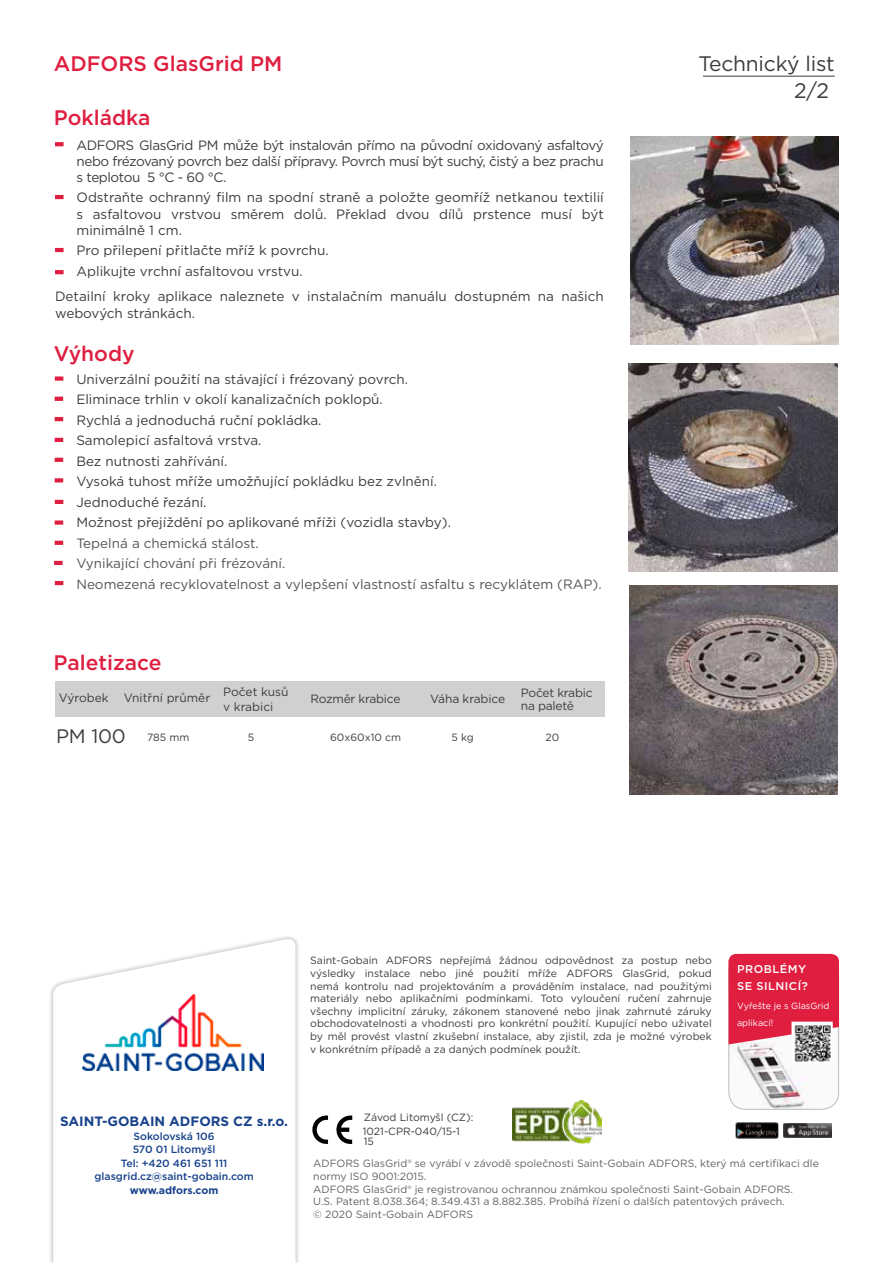
<style>
.page{position:relative;width:893px;height:1263px;background:#fff}
.page>*{position:absolute;margin:0;border:0;box-sizing:border-box;transform-origin:0 0}
.t1{font:500 21px "Gotham";color:#df1e40}
.t2{font:21px/27px "Gotham";letter-spacing:-.01em;color:#3c3c3b;text-align:right}
.t3{font:19.5px "Gotham";color:#3c3c3b}
.t4{font:13.5px/20.4px "Gotham";color:#3c3c3b}
.t5{font:13.5px/20.4px "Gotham";color:#555454}
.t6{font:700 13.5px "Gotham";color:#17428b}
.t7{font:12px/13.5px "Gotham";letter-spacing:-.02em;color:#3c3c3b}
.t8{font:12px/14.4px "Gotham";color:#3c3c3b}
.t9{font:500 11.25px/16.5px "Gotham";letter-spacing:.04em;color:#fff}
.t10{font:10.5px/12.6px "Gotham";color:#3c3c3b;text-align:justify}
.t11{font:10.5px/12.6px "Gotham";color:#646363}
.t12{font:500 10.5px/13.5px "Gotham";color:#17428b;text-align:center}
.t13{font:700 10.5px "Gotham";color:#17428b}
.t14{font:9px/16.5px "Gotham";color:#fff}
.s1{font-size:10.5px}
</style>
<div class="page">
<div style="left:55px;top:682px;width:550px;height:35px;background:#d0d0d0"></div>
<svg style="left:55px;top:376px;width:8px;height:5px"></svg>
<svg style="left:55px;top:458px;width:8px;height:4px"></svg>
<svg style="left:55px;top:500px;width:8px;height:4px"></svg>
<svg style="left:55px;top:438px;width:8px;height:4px"></svg>
<svg style="left:55px;top:478px;width:8px;height:4px"></svg>
<img style="left:630px;top:136px;width:209px;height:209px">
<svg style="left:55px;top:397px;width:8px;height:4px"></svg>
<svg style="left:55px;top:417px;width:8px;height:4px"></svg>
<img style="left:629px;top:363px;width:208px;height:209px">
<img style="left:629px;top:586px;width:209px;height:208px">
<svg style="left:55px;top:270px;width:9px;height:4px"></svg>
<svg style="left:55px;top:248px;width:9px;height:4px"></svg>
<svg style="left:55px;top:195px;width:9px;height:4px"></svg>
<svg style="left:55px;top:142px;width:9px;height:4px"></svg>
<svg style="left:55px;top:520px;width:8px;height:5px"></svg>
<svg style="left:55px;top:541px;width:8px;height:4px"></svg>
<svg style="left:54px;top:561px;width:9px;height:4px"></svg>
<svg style="left:55px;top:581px;width:8px;height:4px"></svg>
<hr style="left:703px;top:76px;width:132px;height:1px;background:#3c3c3b">
<svg style="left:336px;top:1115px;width:16px;height:29px"></svg>
<svg style="left:312px;top:1115px;width:16px;height:29px"></svg>
<div style="left:48px;top:934px;width:252px;height:329px;background:#000;opacity:.3"></div>
<svg style="left:53px;top:937px;width:243px;height:326px"></svg>
<img style="left:83px;top:995px;width:181px;height:75px">
<img style="left:730px;top:1044px;width:109px;height:65px">
<div style="left:728px;top:954px;width:111px;height:156px;border:1px solid #bcbcbc;border-radius:17px"></div>
<div style="left:728px;top:954px;width:111px;height:90px;background:#df1e40"></div>
<img style="left:784px;top:1123px;width:48px;height:15px">
<img style="left:735px;top:1123px;width:44px;height:15px">
<div style="left:791px;top:1022px;width:42px;height:42px;background:#fff;border:12px solid #fff"></div>
<img style="left:792px;top:1022px;width:40px;height:40px">
<img style="left:513px;top:1101px;width:89px;height:42px">
<h1 class="t1" style="left:54px;top:49px;width:230px">ADFORS GlasGrid PM</h1>
<h1 class="t1" style="left:54px;top:104px;width:98px">Pokládka</h1>
<p class="t4" style="left:77px;top:136px;width:529px;line-height:16.2px;text-align:justify">ADFORS GlasGrid PM může být instalován přímo na původní oxidovaný asfaltový nebo frézovaný povrch bez další přípravy. Povrch musí být suchý, čistý a bez prachu s teplotou 5 °C - 60 °C.</p>
<p class="t4" style="left:77px;top:189px;width:529px;line-height:16.2px;text-align:justify">Odstraňte ochranný film na spodní straně a položte geomříž netkanou textilií s asfaltovou vrstvou směrem dolů. Překlad dvou dílů prstence musí být minimálně 1 cm.</p>
<p class="t4" style="left:77px;top:240px;width:254px">Pro přilepení přitlačte mříž k povrchu.<br>Aplikujte vrchní asfaltovou vrstvu.</p>
<p class="t4" style="left:55px;top:288px;width:550px;line-height:16.2px">Detailní kroky aplikace naleznete v instalačním manuálu dostupném na našich webových stránkách.</p>
<h1 class="t1" style="left:54px;top:340px;width:82px">Výhody</h1>
<p class="t4" style="left:76px;top:369px;width:376px">Univerzální použití na stávající i frézovaný povrch.<br>Eliminace trhlin v okolí kanalizačních poklopů.<br>Rychlá a jednoduchá ruční pokládka.<br>Samolepicí asfaltová vrstva.<br>Bez nutnosti zahřívání.<br>Vysoká tuhost mříže umožňující pokládku bez zvlnění.<br>Jednoduché řezání.<br>Možnost přejíždění po aplikované mříži (vozidla stavby).</p>
<p class="t5" style="left:76px;top:532px;width:527px">Tepelná a chemická stálost.<br>Vynikající chování při frézování.<br>Neomezená recyklovatelnost a vylepšení vlastností asfaltu s recyklátem (RAP).</p>
<h1 class="t1" style="left:54px;top:649px;width:109px">Paletizace</h1>
<p class="t8" style="left:124px;top:691px;width:88px">Vnitřní průměr</p>
<p class="t8" style="left:223px;top:685px;width:67px">Počet kusů v krabici</p>
<p class="t7" style="left:521px;top:685px;width:73px">Počet krabic na paletě</p>
<p class="t8" style="left:59px;top:691px;width:51px">Výrobek</p>
<p class="t7" style="left:311px;top:692px;width:91px">Rozměr krabice</p>
<p class="t7" style="left:430px;top:691px;width:76px">Váha krabice</p>
<h2 class="t3" style="left:56px;top:723px;width:135px">PM 100 <span class="s1">785 mm</span></h2>
<p class="t10" style="left:248px;top:730px;width:8px">5</p>
<p class="t10" style="left:330px;top:730px;width:73px">60x60x10 cm</p>
<p class="t10" style="left:452px;top:730px;width:24px">5 kg</p>
<p class="t10" style="left:546px;top:730px;width:15px">20</p>
<h1 class="t2" style="left:698px;top:49px;width:138px">Technický list<br>2/2</h1>
<p class="t10" style="left:310px;top:954px;width:403px">Saint-Gobain ADFORS nepřejímá žádnou odpovědnost za postup nebo výsledky instalace nebo jiné použití mříže ADFORS GlasGrid, pokud nemá kontrolu nad projektováním a prováděním instalace, nad použitými materiály nebo aplikačními podmínkami. Toto vyloučení ručení zahrnuje všechny implicitní záruky, zákonem stanovené nebo jinak zahrnuté záruky obchodovatelnosti a vhodnosti pro konkrétní použití. Kupující nebo uživatel by měl provést vlastní zkušební instalace, aby zjistil, zda je možné výrobek v konkrétním případě a za daných podmínek použít.</p>
<p class="t9" style="left:737px;top:961px;width:72px">PROBLÉMY<br>SE SILNICÍ?</p>
<p class="t14" style="left:737px;top:997px;width:94px">Vyřešte je s GlasGrid aplikací!</p>
<p class="t6" style="left:60px;top:1112px;width:229px">SAINT-GOBAIN ADFORS CZ s.r.o.</p>
<p class="t12" style="left:94px;top:1129px;width:161px">Sokolovská 106<br>570 01 Litomyšl<br>Tel: +420 461 651 111 glasgrid.cz@saint-gobain.com</p>
<p class="t13" style="left:130px;top:1183px;width:90px">www.adfors.com</p>
<p class="t10" style="left:364px;top:1110px;width:111px">Závod Litomyšl (CZ):</p>
<p class="t10" style="left:363px;top:1125px;width:99px;line-height:10.2px">1021-CPR-040/15-1<br>15</p>
<p class="t11" style="left:313px;top:1157px;width:507px">ADFORS GlasGrid® se vyrábí v závodě společnosti Saint-Gobain ADFORS, který má certifikaci dle normy ISO 9001:2015.<br>ADFORS GlasGrid® je registrovanou ochrannou známkou společnosti Saint-Gobain ADFORS.<br>U.S. Patent 8.038.364; 8.349.431 a 8.882.385. Probíhá řízení o dalších patentových právech.<br>© 2020 Saint-Gobain ADFORS</p>
</div>
